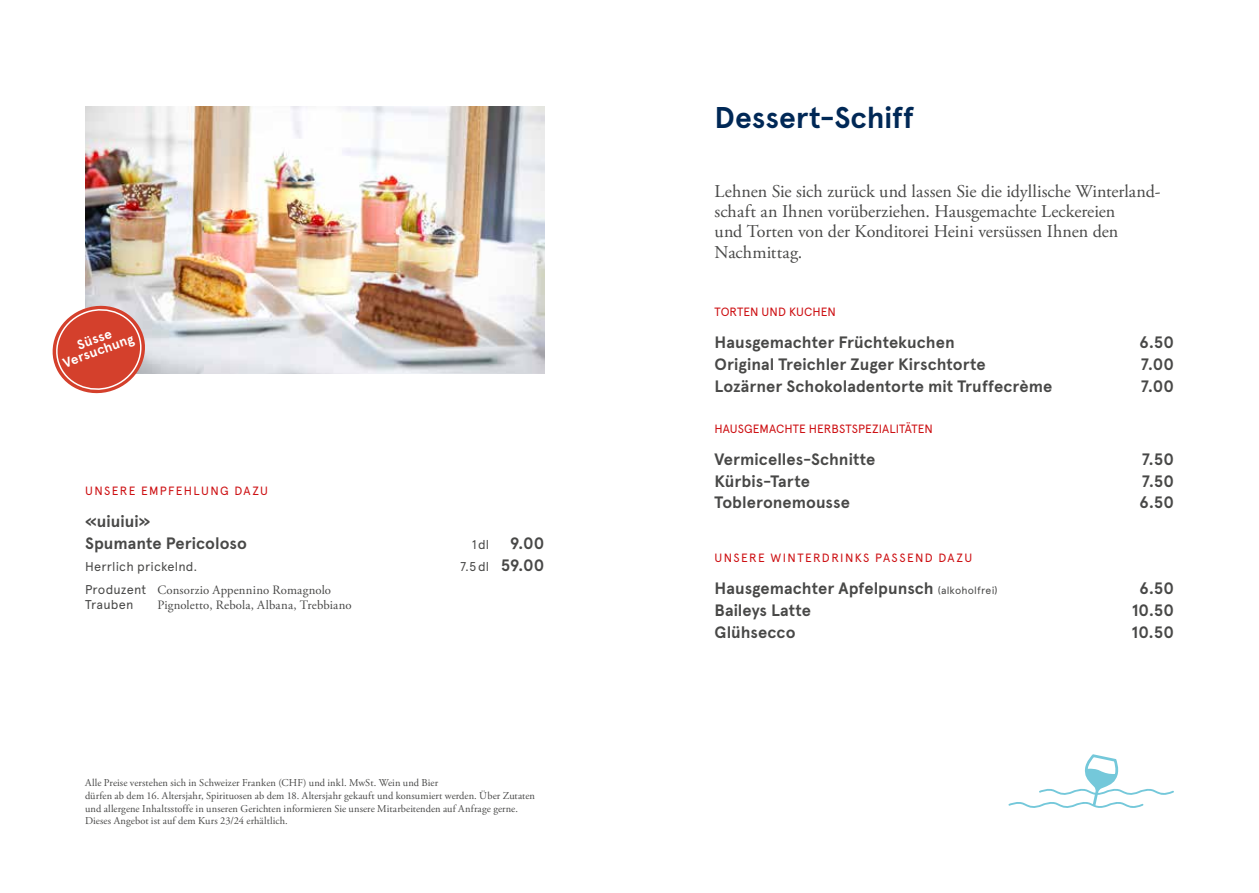
<style>
.page{position:relative;width:1259px;height:893px;background:#fff}
.page>*{position:absolute;margin:0;border:0;box-sizing:border-box;transform-origin:0 0}
.t1{font:700 30px "Apercu Pro";color:#002856}
.t2{font:18px/20.2px "Adobe Garamond Pro";letter-spacing:-.005em;color:#484847}
.t3{font:700 16.5px/21.6px "Apercu Pro";color:#484847}
.t4{font:700 13.5px/12px "Apercu Pro";color:#fff;text-align:center}
.t5{font:12.75px "Adobe Garamond Pro";letter-spacing:.01em;color:#484847}
.t6{font:12.75px "Apercu Pro";letter-spacing:.015em;color:#484847}
.t7{font:12px "Apercu Pro";letter-spacing:.005em;color:#cd1013}
.t8{font:12px "Apercu Pro";letter-spacing:.115em;color:#cd1013}
.t9{font:12px "Apercu Pro";letter-spacing:.11em;color:#cd1013}
.t10{font:10.5px/12.6px "Adobe Garamond Pro";letter-spacing:.005em;color:#484847}
.s1{font-weight:700;font-size:16.5px}
.s2{font-family:"Apercu Pro"}
.s3{font-weight:400;font-size:10.5px}
</style>
<div class="page">
<img style="left:85px;top:106px;width:459px;height:267px">
<svg style="left:52px;top:300px;width:100px;height:94px"></svg>
<svg style="left:1008px;top:754px;width:166px;height:54px"></svg>
<p class="t4" style="left:57px;top:346px;width:76px;rotate:-20deg">Süsse<br>Versuchung</p>
<p class="t9" style="left:85px;top:482px;width:185px">UNSERE EMPFEHLUNG DAZU</p>
<h3 class="t3" style="left:85px;top:510px;width:163px">«uiuiui»<br>Spumante Pericoloso</h3>
<p class="t6" style="left:472px;top:535px;width:19px">1dl</p>
<h3 class="t3" style="left:510px;top:532px;width:36px">9.00</h3>
<p class="t6" style="left:85px;top:556px;width:114px">Herrlich prickelnd.</p>
<p class="t6" style="left:460px;top:556px;width:86px">7.5dl <span class="s1">59.00</span></p>
<p class="t5" style="left:85px;top:582px;width:247px"><span class="s2">Produzent</span> Consorzio Appennino Romagnolo</p>
<p class="t6" style="left:85px;top:595px;width:50px">Trauben</p>
<p class="t5" style="left:157px;top:597px;width:196px">Pignoletto, Rebola, Albana, Trebbiano</p>
<p class="t10" style="left:85px;top:777px;width:451px">Alle Preise verstehen sich in Schweizer Franken (CHF) und inkl. MwSt. Wein und Bier<br>dürfen ab dem 16. Altersjahr, Spirituosen ab dem 18. Altersjahr gekauft und konsumiert werden. Über Zutaten und allergene Inhaltsstoffe in unseren Gerichten informieren Sie unsere Mitarbeitenden auf Anfrage gerne.<br>Dieses Angebot ist auf dem Kurs 23/24 erhältlich.</p>
<h1 class="t1" style="left:714px;top:94px;width:201px">Dessert-Schiff</h1>
<h2 class="t2" style="left:714px;top:182px;width:447px">Lehnen Sie sich zurück und lassen Sie die idyllische Winterland&shy;schaft an Ihnen vorüberziehen. Hausgemachte Leckereien<br>und Torten von der Konditorei Heini versüssen Ihnen den Nachmittag.</h2>
<p class="t7" style="left:714px;top:303px;width:123px">TORTEN UND KUCHEN</p>
<h3 class="t3" style="left:714px;top:331px;width:242px">Hausgemachter Früchtekuchen</h3>
<h3 class="t3" style="left:1139px;top:331px;width:36px">6.50</h3>
<h3 class="t3" style="left:714px;top:353px;width:273px">Original Treichler Zuger Kirschtorte</h3>
<h3 class="t3" style="left:1141px;top:353px;width:34px">7.00</h3>
<h3 class="t3" style="left:714px;top:375px;width:339px">Lozärner Schokoladentorte mit Truffecrème</h3>
<h3 class="t3" style="left:1141px;top:375px;width:34px">7.00</h3>
<p class="t7" style="left:714px;top:419px;width:220px">HAUSGEMACHTE HERBSTSPEZIALITÄTEN</p>
<h3 class="t3" style="left:714px;top:448px;width:162px">Vermicelles-Schnitte</h3>
<h3 class="t3" style="left:1141px;top:448px;width:34px">7.50</h3>
<h3 class="t3" style="left:714px;top:470px;width:97px">Kürbis-Tarte</h3>
<h3 class="t3" style="left:1141px;top:470px;width:34px">7.50</h3>
<h3 class="t3" style="left:714px;top:491px;width:137px">Tobleronemousse</h3>
<h3 class="t3" style="left:1139px;top:491px;width:36px">6.50</h3>
<p class="t8" style="left:714px;top:549px;width:259px">UNSERE WINTERDRINKS PASSEND DAZU</p>
<h3 class="t3" style="left:714px;top:577px;width:285px">Hausgemachter Apfelpunsch <span class="s3">(alkoholfrei)</span></h3>
<h3 class="t3" style="left:1139px;top:577px;width:36px">6.50</h3>
<h3 class="t3" style="left:714px;top:599px;width:98px">Baileys Latte</h3>
<h3 class="t3" style="left:1131px;top:599px;width:44px">10.50</h3>
<h3 class="t3" style="left:714px;top:621px;width:83px">Glühsecco</h3>
<h3 class="t3" style="left:1131px;top:621px;width:44px">10.50</h3>
</div>
